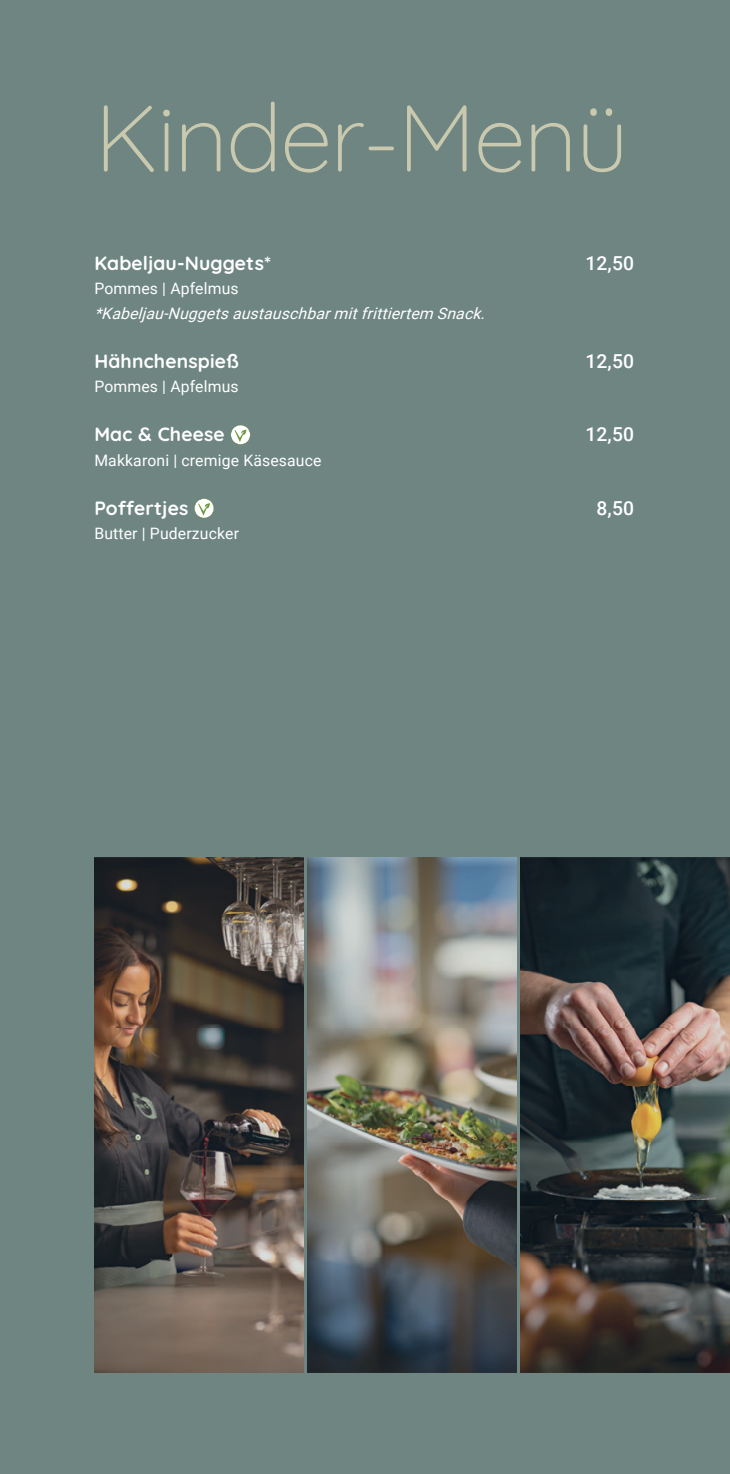
<style>
.page{position:relative;width:730px;height:1474px;background:#fff}
.page>*{position:absolute;margin:0;border:0;box-sizing:border-box;transform-origin:0 0}
.t1{font:300 94.5px "Quicksand";letter-spacing:-.02em;color:#c9c9af}
.t2{font:700 19.25px "Quicksand";letter-spacing:.01em;color:#fff}
.t3{font:500 19.25px "Roboto";letter-spacing:.01em;color:#fff}
.t4{font:15.75px "Roboto";letter-spacing:.01em;color:#fff}
.t5{font:italic 15.75px "Roboto";color:#fff}
</style>
<div class="page">
<div style="left:0;top:0;width:729px;height:1473px;background:#6e8581"></div>
<svg style="left:230px;top:425px;width:20px;height:19px"></svg>
<svg style="left:194px;top:498px;width:20px;height:20px"></svg>
<img style="left:94px;top:857px;width:209px;height:515px">
<img style="left:307px;top:857px;width:209px;height:515px">
<img style="left:520px;top:857px;width:209px;height:515px">
<h1 class="t1" style="left:94px;top:65px;width:536px">Kinder-Menü</h1>
<p class="t2" style="left:94px;top:248px;width:178px">Kabeljau-Nuggets*</p>
<p class="t3" style="left:585px;top:249px;width:50px">12,50</p>
<p class="t4" style="left:94px;top:277px;width:146px">Pommes | Apfelmus</p>
<p class="t5" style="left:94px;top:302px;width:397px">*Kabeljau-Nuggetsaustauschbarmitfrittiertem Snack.</p>
<p class="t2" style="left:94px;top:346px;width:146px">Hähnchenspieß</p>
<p class="t3" style="left:585px;top:347px;width:50px">12,50</p>
<p class="t4" style="left:94px;top:375px;width:146px">Pommes | Apfelmus</p>
<p class="t2" style="left:94px;top:419px;width:132px">Mac &amp; Cheese</p>
<p class="t3" style="left:585px;top:421px;width:50px">12,50</p>
<p class="t4" style="left:94px;top:449px;width:228px">Makkaroni | cremige Käsesauce</p>
<p class="t2" style="left:94px;top:493px;width:95px">Poffertjes</p>
<p class="t3" style="left:596px;top:494px;width:39px">8,50</p>
<p class="t4" style="left:94px;top:522px;width:146px">Butter | Puderzucker</p>
</div>
